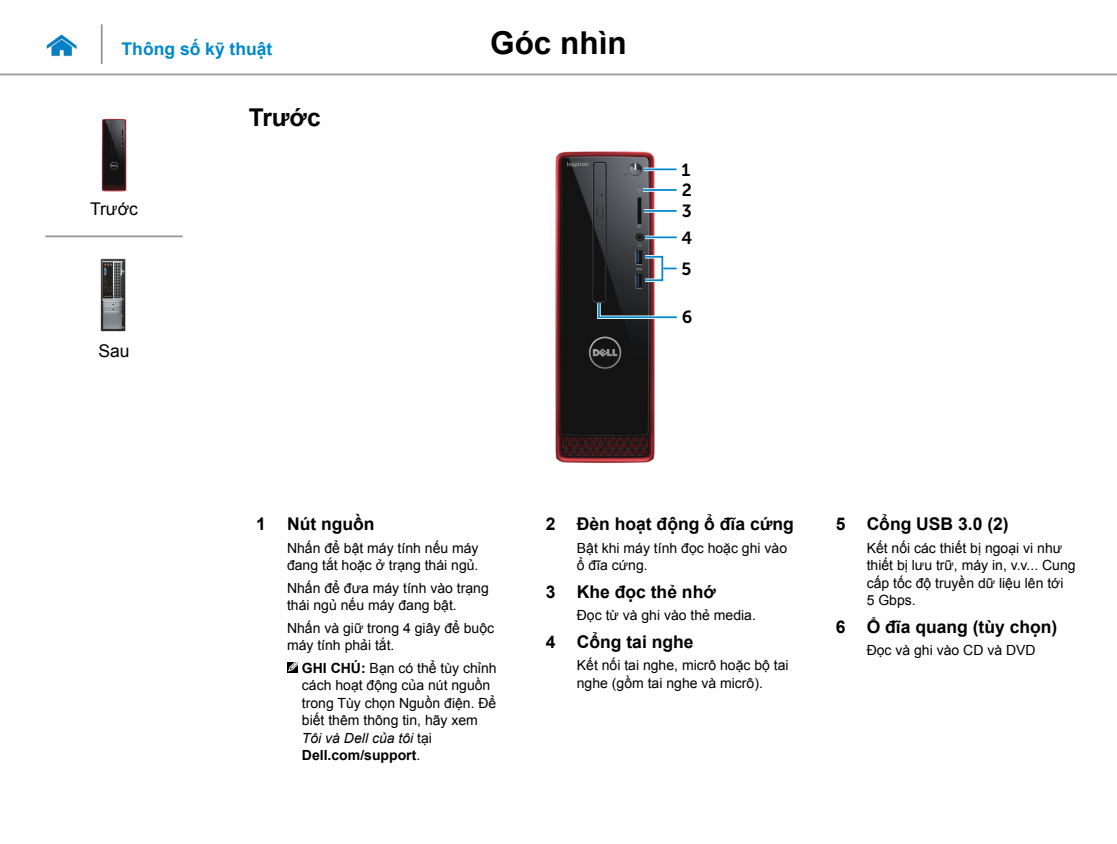
<style>
.page{position:relative;width:1117px;height:844px;background:#fff}
.page>*{position:absolute;margin:0;border:0;box-sizing:border-box;transform-origin:0 0}
.t1{font:700 31.5px "Arial";color:#000}
.Head2{font:700 24.5px "Arial";color:#000}
.Callout_Head{font:700 17.5px "Arial";color:#000}
.Hyperlink{font:700 17.5px "Arial";color:#0087cc}
.t2{font:17.5px "Arial";color:#000}
.Callout-L{font:17.5px "Museo Sans For Dell 700";color:#000}
.Callout_description{font:14px/17.5px "Arial";color:#000}
.Note{font:14px/17.5px "Arial";color:#000}
.s1{font-weight:700}
.s2{font-style:italic}
</style>
<div class="page">
<hr style="left:0;top:74px;width:1116px;height:1px;background:#939598">
<img style="left:46px;top:34px;width:31px;height:23px">
<div style="left:287px;top:661px;width:11px;height:11px;background:#000"></div>
<svg style="left:288px;top:661px;width:10px;height:10px"></svg>
<img style="left:555px;top:151px;width:100px;height:312px">
<svg style="left:643px;top:167px;width:33px;height:4px"></svg>
<hr style="left:643px;top:168px;width:33px;height:2px;background:#0087cc">
<svg style="left:643px;top:209px;width:12px;height:4px"></svg>
<hr style="left:643px;top:210px;width:33px;height:2px;background:#0087cc">
<div style="left:643px;top:255px;width:21px;height:27px;border:4px solid #fff"></div>
<div style="left:644px;top:256px;width:19px;height:25px;border:2px solid #0087cc"></div>
<svg style="left:663px;top:267px;width:13px;height:3px"></svg>
<svg style="left:642px;top:188px;width:13px;height:4px"></svg>
<hr style="left:642px;top:189px;width:34px;height:2px;background:#0087cc">
<svg style="left:645px;top:235px;width:31px;height:4px"></svg>
<hr style="left:645px;top:236px;width:31px;height:2px;background:#0087cc">
<svg style="left:595px;top:299px;width:82px;height:21px"></svg>
<hr style="left:101px;top:24px;width:2px;height:40px;background:#939598">
<img style="left:102px;top:118px;width:24px;height:73px">
<img style="left:101px;top:258px;width:24px;height:73px">
<hr style="left:45px;top:235px;width:138px;height:2px;background:#939598">
<p class="Hyperlink" style="left:122px;top:37px;width:152px">Thông số kỹ thuật</p>
<h1 class="t1" style="left:490px;top:22px;width:138px">Góc nhìn</h1>
<p class="t2" style="left:90px;top:197px;width:49px">Trước</p>
<p class="t2" style="left:98px;top:339px;width:33px">Sau</p>
<p class="Head2" style="left:249px;top:101px;width:73px">Trước</p>
<p class="Callout-L" style="left:681px;top:160px;width:10px">1</p>
<p class="Callout-L" style="left:681px;top:180px;width:12px">2</p>
<p class="Callout-L" style="left:681px;top:201px;width:12px">3</p>
<p class="Callout-L" style="left:681px;top:228px;width:12px">4</p>
<p class="Callout-L" style="left:681px;top:259px;width:11px">5</p>
<p class="Callout-L" style="left:681px;top:307px;width:12px">6</p>
<p class="Callout_Head" style="left:256px;top:512px;width:11px">1</p>
<p class="Callout_Head" style="left:287px;top:512px;width:89px">Nút nguồn</p>
<p class="Callout_description" style="left:287px;top:539px;width:193px">Nhấn để bật máy tính nếu máy đang tắt hoặc ở trạng thái ngủ.</p>
<p class="Callout_description" style="left:287px;top:579px;width:203px">Nhấn để đưa máy tính vào trạng thái ngủ nếu máy đang bật.</p>
<p class="Callout_description" style="left:287px;top:619px;width:209px">Nhấn và giữ trong 4 giây để buộc máy tính phải tắt.</p>
<p class="Note" style="left:302px;top:658px;width:196px"><span class="s1">GHI CHÚ:</span> Bạn có thể tùy chỉnh cách hoạt động của nút nguồn trong Tùy chọn Nguồn điện. Để biết thêm thông tin, hãy xem<br><span class="s2">Tôi và Dell của tôi</span> tại<br><span class="s1">Dell.com/support</span>.</p>
<p class="Callout_Head" style="left:546px;top:512px;width:11px">2</p>
<p class="Callout_Head" style="left:576px;top:512px;width:218px">Đèn hoạt động ổ đĩa cứng</p>
<p class="Callout_description" style="left:576px;top:539px;width:212px">Bật khi máy tính đọc hoặc ghi vào ổ đĩa cứng.</p>
<p class="Callout_Head" style="left:546px;top:580px;width:11px">3</p>
<p class="Callout_Head" style="left:576px;top:580px;width:140px">Khe đọc thẻ nhớ</p>
<p class="Callout_description" style="left:576px;top:606px;width:181px">Đọc từ và ghi vào thẻ media.</p>
<p class="Callout_Head" style="left:546px;top:630px;width:11px">4</p>
<p class="Callout_Head" style="left:576px;top:630px;width:118px">Cổng tai nghe</p>
<p class="Callout_description" style="left:576px;top:656px;width:213px">Kết nối tai nghe, micrô hoặc bộ tai nghe (gồm tai nghe và micrô).</p>
<p class="Callout_Head" style="left:835px;top:512px;width:11px">5</p>
<p class="Callout_Head" style="left:866px;top:512px;width:143px">Cổng USB 3.0 (2)</p>
<p class="Callout_description" style="left:866px;top:539px;width:210px">Kết nối các thiết bị ngoại vi như thiết bị lưu trữ, máy in, v.v... Cung cấp tốc độ truyền dữ liệu lên tới<br>5 Gbps.</p>
<p class="Callout_Head" style="left:835px;top:615px;width:11px">6</p>
<p class="Callout_Head" style="left:866px;top:615px;width:192px">Ổ đĩa quang (tùy chọn)</p>
<p class="Callout_description" style="left:866px;top:641px;width:170px">Đọc và ghi vào CD và DVD</p>
</div>
